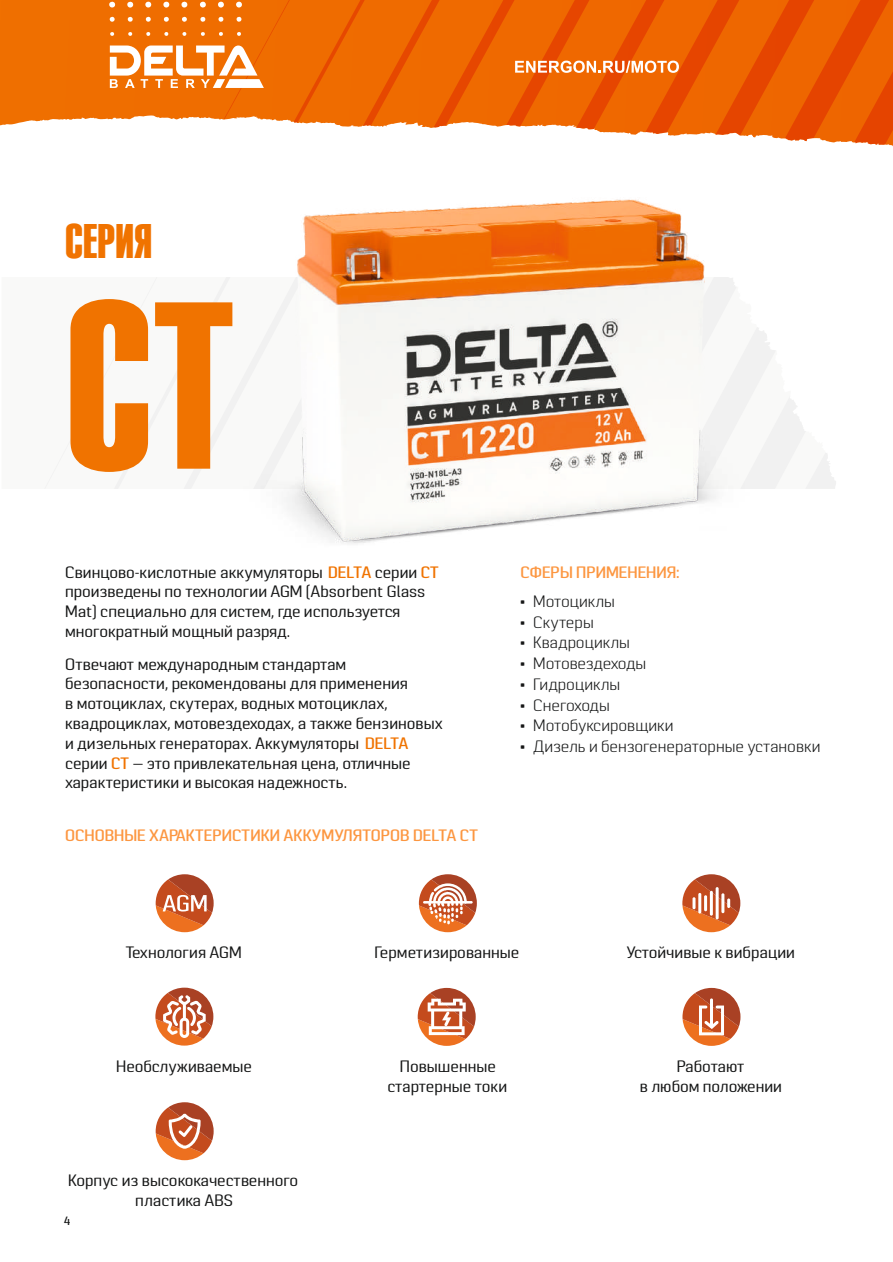
<style>
.page{position:relative;width:893px;height:1262px;background:#fff}
.page>*{position:absolute;margin:0;border:0;box-sizing:border-box;transform-origin:0 0}
.t1{font:233.55px "Helios Extra Compressed";color:#f07300}
.t2{font:47.7px "Helios Extra Compressed";color:#f07300}
.t3{font:16.5px/19.8px "Pancetta Pro";color:#151616;text-align:center}
.t4{font:300 16.5px "Pancetta Pro";color:#151616}
.t5{font:500 16.5px "Pancetta Pro";color:#fc9640}
.t6{font:300 16.5px "Pancetta Pro";letter-spacing:-.025em;color:#151616}
.t7{font:500 12px "Pancetta Pro";color:#151616}
.s1{font-weight:500;color:#f07300}
</style>
<div class="page">
<svg style="left:0;top:0;width:223px;height:126px"></svg>
<svg style="left:223px;top:0;width:669px;height:146px;fill:#ef6800"></svg>
<svg style="left:110px;top:46px;width:154px;height:42px"></svg>
<svg style="left:515px;top:61px;width:164px;height:12px"></svg>
<svg style="left:108px;top:0;width:135px;height:37px"></svg>
<svg style="left:156px;top:874px;width:58px;height:58px"></svg>
<svg style="left:419px;top:874px;width:58px;height:58px"></svg>
<svg style="left:682px;top:874px;width:58px;height:58px"></svg>
<svg style="left:155px;top:987px;width:58px;height:58px"></svg>
<svg style="left:682px;top:988px;width:58px;height:57px"></svg>
<svg style="left:156px;top:1102px;width:58px;height:58px"></svg>
<svg style="left:417px;top:988px;width:58px;height:57px"></svg>
<img style="left:163px;top:145px;width:675px;height:399px">
<h2 class="t2" style="left:65px;top:218px;width:88px">СЕРИЯ</h2>
<h1 class="t1" style="left:65px;top:277px;width:170px">CT</h1>
<p class="t3" style="left:65px;top:563px;width:375px;text-align:left">Свинцово-кислотные аккумуляторы <span class="s1">DELTA</span> серии <span class="s1">CT </span>произведены по технологии AGM (Absorbent Glass Mat) специально для систем, где используется многократный мощный разряд.</p>
<p class="t3" style="left:65px;top:655px;width:379px;text-align:left">Отвечают международным стандартам безопасности, рекомендованы для применения<br>в мотоциклах, скутерах, водных мотоциклах, квадроциклах, мотовездеходах, а также бензиновых и дизельных генераторах. Аккумуляторы <span class="s1">DELTA </span>серии <span class="s1">CT</span> — это привлекательная цена, отличные характеристики и высокая надежность.</p>
<p class="t5" style="left:65px;top:828px;width:414px">ОСНОВНЫЕ ХАРАКТЕРИСТИКИ АККУМУЛЯТОРОВ DELTA CT</p>
<p class="t5" style="left:520px;top:565px;width:161px">СФЕРЫ ПРИМЕНЕНИЯ:</p>
<p class="t4" style="left:520px;top:594px;width:96px">• Мотоциклы</p>
<p class="t4" style="left:520px;top:615px;width:75px">• Скутеры</p>
<p class="t4" style="left:520px;top:636px;width:111px">• Квадроциклы</p>
<p class="t6" style="left:520px;top:657px;width:127px">• Мотовездеходы</p>
<p class="t4" style="left:520px;top:677px;width:101px">• Гидроциклы</p>
<p class="t4" style="left:520px;top:698px;width:91px">• Снегоходы</p>
<p class="t4" style="left:520px;top:719px;width:155px">• Мотобуксировщики</p>
<p class="t4" style="left:520px;top:740px;width:302px">• Дизель и бензогенераторные установки</p>
<p class="t3" style="left:126px;top:944px;width:118px">Технология AGM</p>
<p class="t3" style="left:374px;top:944px;width:146px">Герметизированные</p>
<p class="t3" style="left:626px;top:944px;width:170px">Устойчивые к вибрации</p>
<p class="t3" style="left:116px;top:1058px;width:137px">Необслуживаемые</p>
<p class="t3" style="left:387px;top:1058px;width:121px">Повышенные стартерные токи</p>
<p class="t3" style="left:640px;top:1058px;width:143px">Работают<br>в любом положении</p>
<p class="t3" style="left:68px;top:1172px;width:232px">Корпус из высококачественного пластика ABS</p>
<p class="t7" style="left:64px;top:1215px;width:8px">4</p>
</div>
